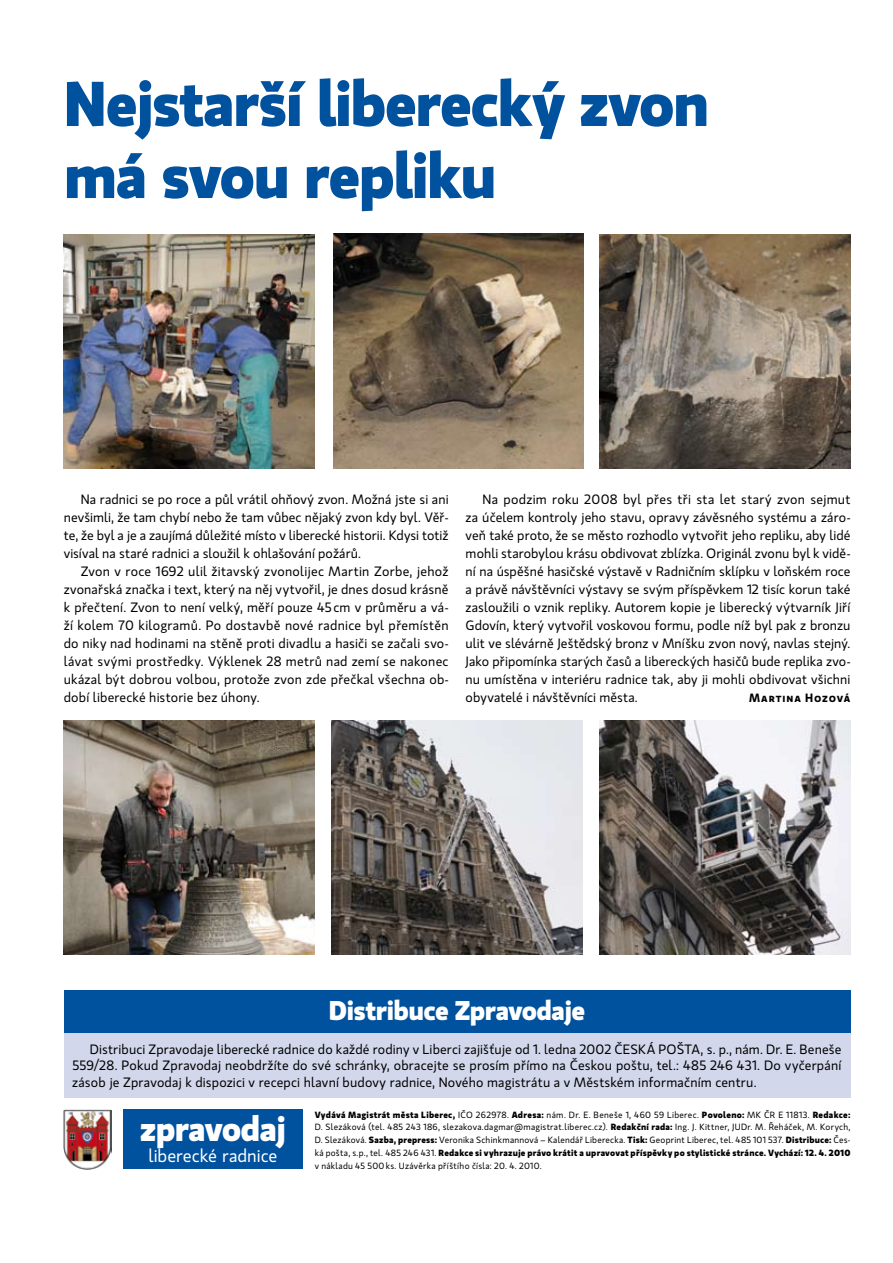
<style>
.page{position:relative;width:893px;height:1263px;background:#fff}
.page>*{position:absolute;margin:0;border:0;box-sizing:border-box;transform-origin:0 0}
.t1{font:700 63px/72px "Gloriola Std";letter-spacing:-.025em;color:#00519e}
.t2{font:700 34.5px "Gloriola Std";letter-spacing:-.025em;color:#fff}
.t3{font:700 27px "Gloriola Std";letter-spacing:-.02em;color:#fff}
.t4{font:18px "Gloriola Std";color:#fff}
.t5{font:13.5px/18px "Gloriola Std";letter-spacing:.01em;color:#000;text-align:justify}
.t6{font:600 12px "Gloriola Std";letter-spacing:.08em;color:#000}
.t7{font:9px/12.8px "Gloriola Std";letter-spacing:.03em;color:#000;text-align:justify}
.s1{font-weight:700}
</style>
<div class="page">
<img style="left:64px;top:1110px;width:48px;height:59px">
<div style="left:64px;top:1023px;width:786px;height:75px;background:#d3d7eb"></div>
<div style="left:64px;top:990px;width:786px;height:43px;background:#00519e"></div>
<div style="left:123px;top:1110px;width:180px;height:59px;background:#00519e"></div>
<img style="left:64px;top:234px;width:251px;height:234px">
<img style="left:64px;top:720px;width:251px;height:234px">
<img style="left:332px;top:720px;width:251px;height:234px">
<img style="left:333px;top:234px;width:251px;height:234px">
<img style="left:600px;top:235px;width:250px;height:233px">
<img style="left:600px;top:720px;width:250px;height:234px">
<h1 class="t1" style="left:64px;top:65px;width:647px">Nejstarší liberecký zvon má svou repliku</h1>
<p class="t5" style="left:64px;top:490px;width:386px;text-indent:17px">Na radnici se po roce a půl vrátil ohňový zvon. Možná jste si ani nevšimli, že tam chybí nebo že tam vůbec nějaký zvon kdy byl. Věř&shy;te, že byl a je a zaujímá důležité místo v liberecké historii. Kdysi totiž visíval na staré radnici a sloužil k ohlašování požárů.</p>
<p class="t5" style="left:64px;top:562px;width:386px;text-indent:17px">Zvon v roce 1692 ulil žitavský zvonolijec Martin Zorbe, jehož zvonařská značka i text, který na něj vytvořil, je dnes dosud krásně k přečtení. Zvon to není velký, měří pouze 45 cm v průměru a vá&shy;ží kolem 70 kilogramů. Po dostavbě nové radnice byl přemístěn do niky nad hodinami na stěně proti divadlu a hasiči se začali svo&shy;lávat svými prostředky. Výklenek 28 metrů nad zemí se nakonec ukázal být dobrou volbou, protože zvon zde přečkal všechna ob&shy;dobí liberecké historie bez úhony.</p>
<p class="t5" style="left:466px;top:490px;width:386px;text-indent:17px">Na podzim roku 2008 byl přes tři sta let starý zvon sejmut za účelem kontroly jeho stavu, opravy závěsného systému a záro&shy;veň také proto, že se město rozhodlo vytvořit jeho repliku, aby lidé mohli starobylou krásu obdivovat zblízka. Originál zvonu byl k vidě&shy;ní na úspěšné hasičské výstavě v Radničním sklípku v loňském roce a právě návštěvníci výstavy se svým příspěvkem 12 tisíc korun také zasloužili o vznik repliky. Autorem kopie je liberecký výtvarník Jiří Gdovín, který vytvořil voskovou formu, podle níž byl pak z bronzu ulit ve slévárně Ještědský bronz v Mníšku zvon nový, navlas stejný.<br>Jako připomínka starých časů a libereckých hasičů bude replika zvo&shy;nu umístěna v interiéru radnice tak, aby ji mohli obdivovat všichni obyvatelé i návštěvníci města.</p>
<p class="t6" style="left:749px;top:689px;width:103px">Martina Hozová</p>
<h3 class="t3" style="left:329px;top:991px;width:258px">Distribuce Zpravodaje</h3>
<p class="t5" style="left:72px;top:1040px;width:771px;line-height:16.5px;text-indent:17px">Distribuci Zpravodaje liberecké radnice do každé rodiny v Liberci zajišťuje od 1. ledna 2002 ČESKÁ POŠTA, s. p., nám. Dr. E. Beneše 559/28. Pokud Zpravodaj neobdržíte do své schránky, obracejte se prosím přímo na Českou poštu, tel.: 485 246 431. Do vyčerpání zásob je Zpravodaj k dispozici v recepci hlavní budovy radnice, Nového magistrátu a v Městském informačním centru.</p>
<p class="t7" style="left:315px;top:1108px;width:537px"><span class="s1">Vydává Magistrát města Liberec,</span> IČO 262978. <span class="s1">Adresa:</span> nám. Dr. E. Beneše 1, 460 59 Liberec. <span class="s1">Povoleno:</span> MK ČR E 11813. <span class="s1">Redakce:<br></span>D. Slezáková (tel. 485 243 186, slezakova.dagmar@magistrat.liberec.cz). <span class="s1">Redakční rada:</span> Ing. J. Kittner, JUDr. M. Řeháček, M. Korych, D. Slezáková. <span class="s1">Sazba, prepress:</span> Veronika Schinkmannová – Kalendář Liberecka. <span class="s1">Tisk:</span> Geoprint Liberec, tel. 485 101 537. <span class="s1">Distribuce:</span> Čes&shy;ká pošta, s.p., tel. 485 246 431. <span class="s1">Redakce si vyhrazuje právo krátit a upravovat příspěvky po stylistické stránce. Vychází: 12. 4. 2010 </span>v nákladu 45 500ks. Uzávěrka příštího čísla: 20. 4. 2010.</p>
<h2 class="t2" style="left:140px;top:1104px;width:148px">zpravodaj</h2>
<h3 class="t4" style="left:148px;top:1143px;width:131px">liberecké radnice</h3>
</div>
